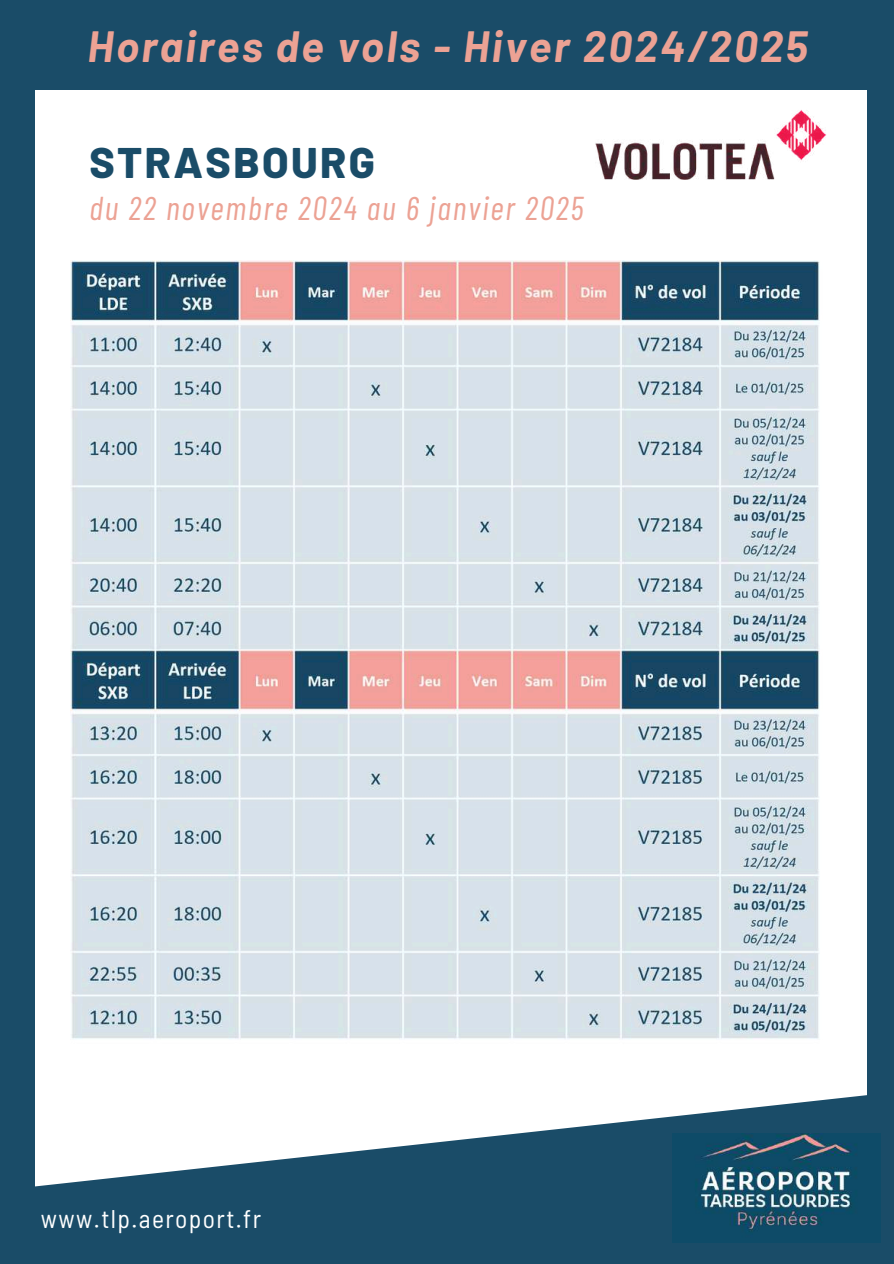
<style>
.page{position:relative;width:894px;height:1264px;background:#fff}
.page>*{position:absolute;margin:0;border:0;box-sizing:border-box;transform-origin:0 0}
.t1{font:italic 700 42.75px "Barlow";letter-spacing:.055em;color:#eca294}
.t2{font:800 42.75px "Barlow";letter-spacing:.055em;color:#1a4c68}
.t3{font:italic 33px "Barlow Condensed";letter-spacing:.055em;color:#eca294}
.t4{font:semi-condensed 25.5px "Barlow";letter-spacing:.055em;color:#fff}
</style>
<div class="page">
<img style="left:71px;top:260px;width:749px;height:779px">
<svg style="left:35px;top:1095px;width:858px;height:168px;fill:#1a4c68"></svg>
<div style="left:0;top:0;width:893px;height:89px;background:#1a4c68"></div>
<div style="left:0;top:0;width:35px;height:1263px;background:#1a4c68"></div>
<div style="left:866px;top:0;width:27px;height:1233px;background:#1a4c68"></div>
<img style="left:595px;top:110px;width:232px;height:70px">
<img style="left:672px;top:1132px;width:208px;height:110px">
<p class="t1" style="left:88px;top:19px;width:721px">Horaires de vols - Hiver 2024/2025</p>
<p class="t2" style="left:89px;top:135px;width:287px">STRASBOURG</p>
<p class="t3" style="left:89px;top:187px;width:495px">du 22 novembre 2024 au 6 janvier 2025</p>
<p class="t4" style="left:41px;top:1202px;width:222px">www.tlp.aeroport.fr</p>
</div>
